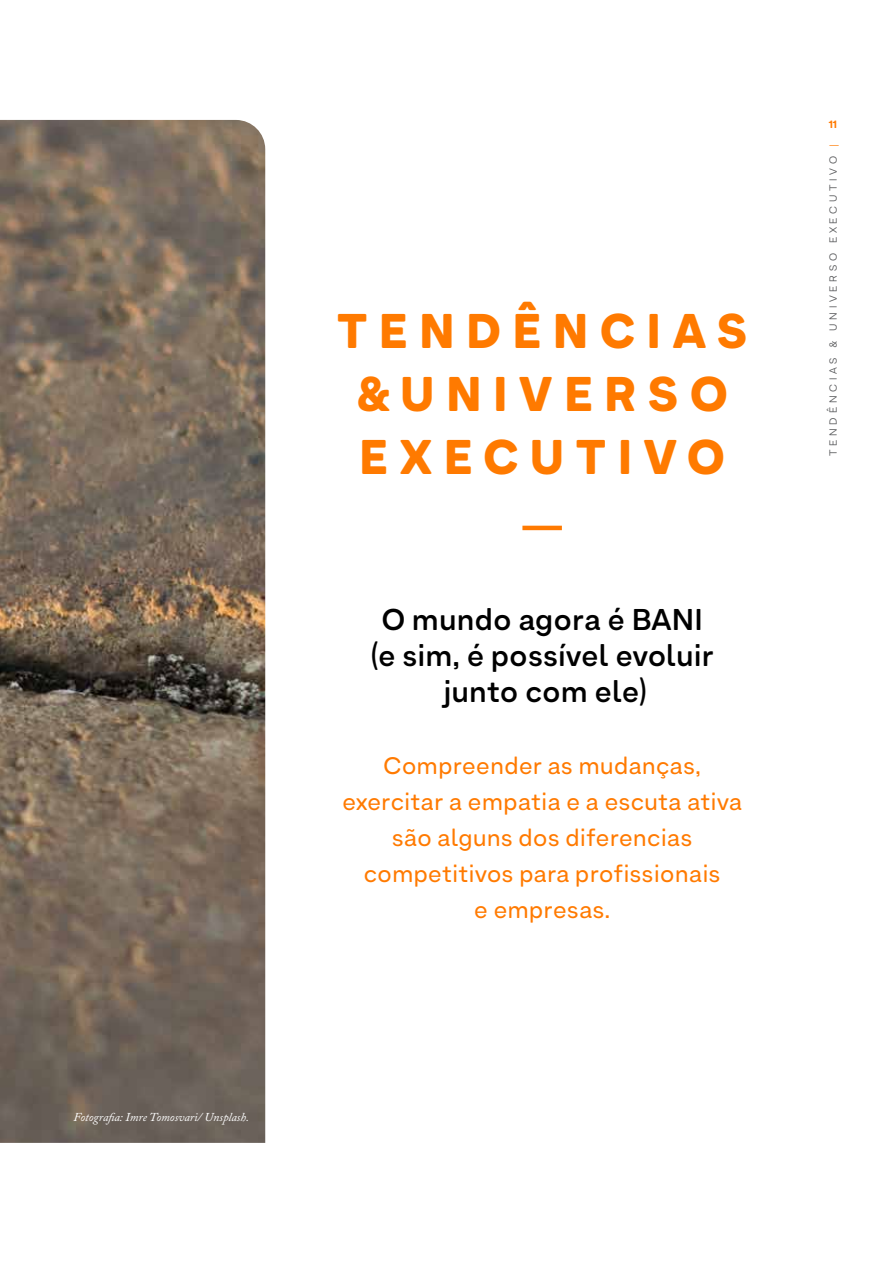
<style>
.page{position:relative;width:893px;height:1263px;background:#fff}
.page>*{position:absolute;margin:0;border:0;box-sizing:border-box;transform-origin:0 0}
.t1{font:900 48px/63px "Armin Soft";letter-spacing:.25em;color:#ff7a00;text-align:center}
.t2{font:600 30px/36px "Armin Soft";letter-spacing:.025em;color:#000;text-align:center}
.t3{font:24px/36px "Armin Soft";letter-spacing:.025em;color:#ff7a00;text-align:center}
.t4{font:italic 12px "Adobe Caslon Pro";color:#fff}
.t5{font:10.5px "Armin Soft";letter-spacing:.36em;color:#58595b}
.t6{font:800 10.5px "Armin Soft";color:#ff7a00}
.s1{color:#ff7a00}
</style>
<div class="page">
<img style="left:0;top:120px;width:265px;height:1023px">
<hr style="left:522px;top:526px;width:40px;height:4px;background:#ff7a00">
<p class="t4" style="left:74px;top:1110px;width:177px">Fotografia: Imre Tomosvari/ Unsplash.</p>
<h1 class="t1" style="left:337px;top:299px;width:412px">TENDÊNCIAS &amp;UNIVERSO<br>EXECUTIVO</h1>
<p class="t2" style="left:371px;top:601px;width:344px">O mundo agora é BANI (e sim, é possível evoluir junto com ele)</p>
<p class="t3" style="left:342px;top:747px;width:401px">Compreender as mudanças, exercitar a empatia e a escuta ativa são alguns dos diferencias competitivos para profissionais<br>e empresas.</p>
<p class="t6" style="left:829px;top:117px;width:10px">11</p>
<p class="t5" style="left:827px;top:456px;width:314px;rotate:-90deg">TENDÊNCIAS &amp; UNIVERSO EXECUTIVO <span class="s1">|</span></p>
</div>
